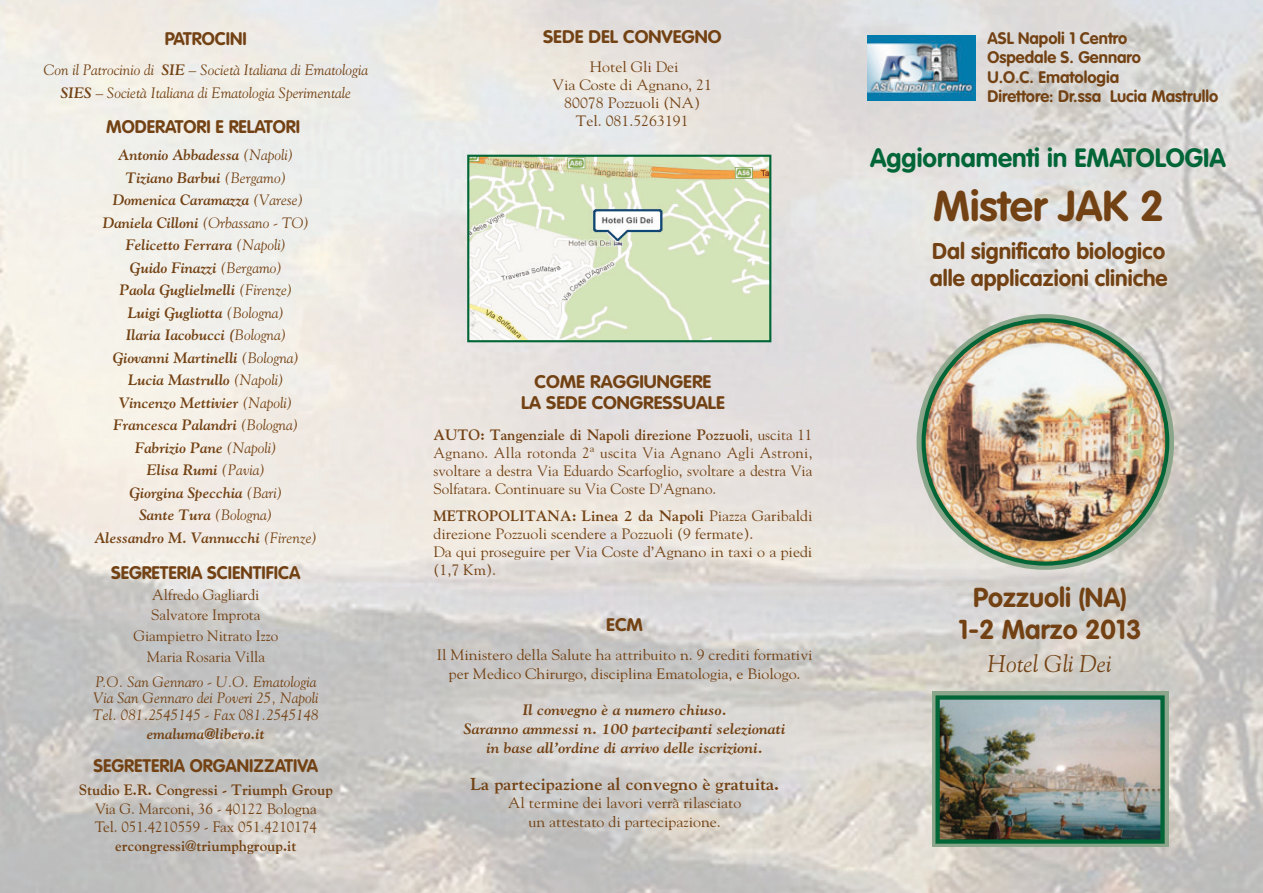
<style>
.page{position:relative;width:1263px;height:893px;background:#fff}
.page>*{position:absolute;margin:0;border:0;box-sizing:border-box;transform-origin:0 0}
.t1{font:700 42.45px "VAG Rounded";color:#734214}
.t2{font:700 27px/32.5px "VAG Rounded";color:#734214;text-align:center}
.t3{font:700 26.1px "VAG Rounded";color:#006537}
.t4{font:italic 24px "Goudy";color:#734214}
.t5{font:700 22.5px/27px "VAG Rounded";color:#734214}
.t6{font:700 18px "VAG Rounded";color:#734214}
.t7{font:700 18px/21px "VAG Rounded";color:#734214;text-align:center;scale:1.05 1}
.t8{font:700 17.25px "Goudy";color:#734214;scale:1.05 1}
.t9{font:700 16.5px/19.4px "VAG Rounded";color:#734214}
.t10{font:italic 700 15px/22.5px "Goudy";color:#734214;text-align:center}
.t11{font:15px/18px "Goudy";color:#734214;text-align:center;scale:1.05 1}
.t12{font:15px/20.7px "Goudy";color:#734214;text-align:center}
.t13{font:italic 15px/16.5px "Goudy";color:#734214;text-align:center}
.t14{font:italic 700 15px/18.6px "Goudy";color:#734214;text-align:center;scale:1.05 1}
.t15{font:700 15px "Goudy";color:#734214}
.s1{font-weight:700}
.s2{font-weight:400}
</style>
<div class="page">
<img style="left:0;top:0;width:1263px;height:893px">
<img style="left:924px;top:321px;width:243px;height:243px">
<img style="left:470px;top:158px;width:298px;height:181px">
<div style="left:467px;top:155px;width:304px;height:187px;border:2px solid #006537"></div>
<div style="left:932px;top:691px;width:236px;height:155px;background:#8ca68b"></div>
<img style="left:940px;top:700px;width:220px;height:139px">
<div style="left:935px;top:695px;width:230px;height:149px;border:4px solid #006537"></div>
<img style="left:867px;top:36px;width:109px;height:64px">
<p class="t6" style="left:165px;top:28px;width:83px">PATROCINI</p>
<p class="t13" style="left:44px;top:57px;width:326px;line-height:23.5px">Con il Patrocinio di <span class="s1">SIE</span> – Società Italiana di Ematologia<br><span class="s1">SIES</span> – Società Italiana di Ematologia Sperimentale</p>
<p class="t6" style="left:106px;top:116px;width:195px">MODERATORI E RELATORI</p>
<p class="t10" style="left:95px;top:144px;width:224px">Antonio Abbadessa <span class="s2">(Napoli)<br></span>Tiziano Barbui <span class="s2">(Bergamo)<br></span>Domenica Caramazza <span class="s2">(Varese)<br></span>Daniela Cilloni <span class="s2">(Orbassano - TO)<br></span>Felicetto Ferrara <span class="s2">(Napoli)<br></span>Guido Finazzi <span class="s2">(Bergamo)<br></span>Paola Guglielmelli <span class="s2">(Firenze)<br></span>Luigi Gugliotta <span class="s2">(Bologna)<br></span>Ilaria Iacobucci (<span class="s2">Bologna)<br></span>Giovanni Martinelli <span class="s2">(Bologna)<br></span>Lucia Mastrullo <span class="s2">(Napoli)<br></span>Vincenzo Mettivier <span class="s2">(Napoli)<br></span>Francesca Palandri <span class="s2">(Bologna)<br></span>Fabrizio Pane <span class="s2">(Napoli)<br></span>Elisa Rumi <span class="s2">(Pavia)<br></span>Giorgina Specchia <span class="s2">(Bari)<br></span>Sante Tura <span class="s2">(Bologna)<br></span>Alessandro M. Vannucchi <span class="s2">(Firenze)</span></p>
<p class="t6" style="left:111px;top:562px;width:191px">SEGRETERIA SCIENTIFICA</p>
<p class="t12" style="left:133px;top:583px;width:146px">Alfredo Gagliardi<br>Salvatore Improta<br>Giampietro Nitrato Izzo<br>Maria Rosaria Villa</p>
<p class="t13" style="left:93px;top:673px;width:227px;text-align:left">P.O. San Gennaro - U.O. Ematologia<br>Via San Gennaro dei Poveri 25, Napoli<br>Tel. 081.2545145 - Fax 081.2545148</p>
<p class="t10" style="left:147px;top:722px;width:119px">emaluma@libero.it</p>
<p class="t6" style="left:93px;top:755px;width:226px">SEGRETERIA ORGANIZZATIVA</p>
<p class="t15" style="left:79px;top:781px;width:256px">Studio E.R. Congressi - Triumph Group</p>
<p class="t12" style="left:95px;top:799px;width:224px;line-height:18.6px;text-align:left">Via G. Marconi, 36 - 40122 Bologna<br>Tel. 051.4210559 - Fax 051.4210174</p>
<p class="t15" style="left:115px;top:837px;width:183px">ercongressi@triumphgroup.it</p>
<p class="t7" style="left:543px;top:26px;width:171px">SEDE DEL CONVEGNO</p>
<p class="t11" style="left:553px;top:57px;width:153px">Hotel Gli Dei<br>Via Coste di Agnano, 21<br>80078 Pozzuoli (NA)<br>Tel. 081.5263191</p>
<p class="t7" style="left:521px;top:371px;width:196px">COME RAGGIUNGERE<br>LA SEDE CONGRESSUALE</p>
<p class="t12" style="left:433px;top:425px;width:381px;line-height:18px;text-align:justify"><span class="s1">AUTO: Tangenziale di Napoli direzione Pozzuoli</span>, uscita 11<br>Agnano. Alla rotonda 2<sup>a</sup> uscita Via Agnano Agli Astroni, svoltare a destra Via Eduardo Scarfoglio, svoltare a destra Via Solfatara. Continuare su Via Coste D'Agnano.</p>
<p class="t11" style="left:433px;top:506px;width:362px;text-align:left"><span class="s1">METROPOLITANA: Linea 2 da Napoli</span> Piazza Garibaldi direzione Pozzuoli scendere a Pozzuoli (9 fermate).<br>Da qui proseguire per Via Coste d’Agnano in taxi o a piedi (1,7 Km).</p>
<p class="t7" style="left:606px;top:614px;width:37px">ECM</p>
<p class="t11" style="left:437px;top:645px;width:359px;line-height:18.6px">Il Ministero della Salute ha attribuito n. 9 crediti formativi per Medico Chirurgo, disciplina Ematologia, e Biologo.</p>
<p class="t14" style="left:464px;top:701px;width:308px">Il convegno è a numero chiuso.<br>Saranno ammessi n. 100 partecipanti selezionati in base all’ordine di arrivo delle iscrizioni.</p>
<p class="t8" style="left:470px;top:773px;width:296px">La partecipazione al convegno è gratuita.</p>
<p class="t11" style="left:508px;top:793px;width:224px;line-height:18.6px">Al termine dei lavori verrà rilasciato un attestato di partecipazione.</p>
<p class="t9" style="left:987px;top:29px;width:232px">ASL Napoli 1 Centro<br>Ospedale S. Gennaro<br>U.O.C. Ematologia<br>Direttore: Dr.ssa Lucia Mastrullo</p>
<h3 class="t3" style="left:870px;top:143px;width:357px">Aggiornamenti in EMATOLOGIA</h3>
<h1 class="t1" style="left:933px;top:181px;width:233px">Mister JAK 2</h1>
<h3 class="t5" style="left:930px;top:237px;width:239px">Dal significato biologico alle applicazioni cliniche</h3>
<h2 class="t2" style="left:958px;top:581px;width:184px">Pozzuoli (NA)<br>1-2 Marzo 2013</h2>
<h3 class="t4" style="left:987px;top:650px;width:125px">Hotel Gli Dei</h3>
</div>
